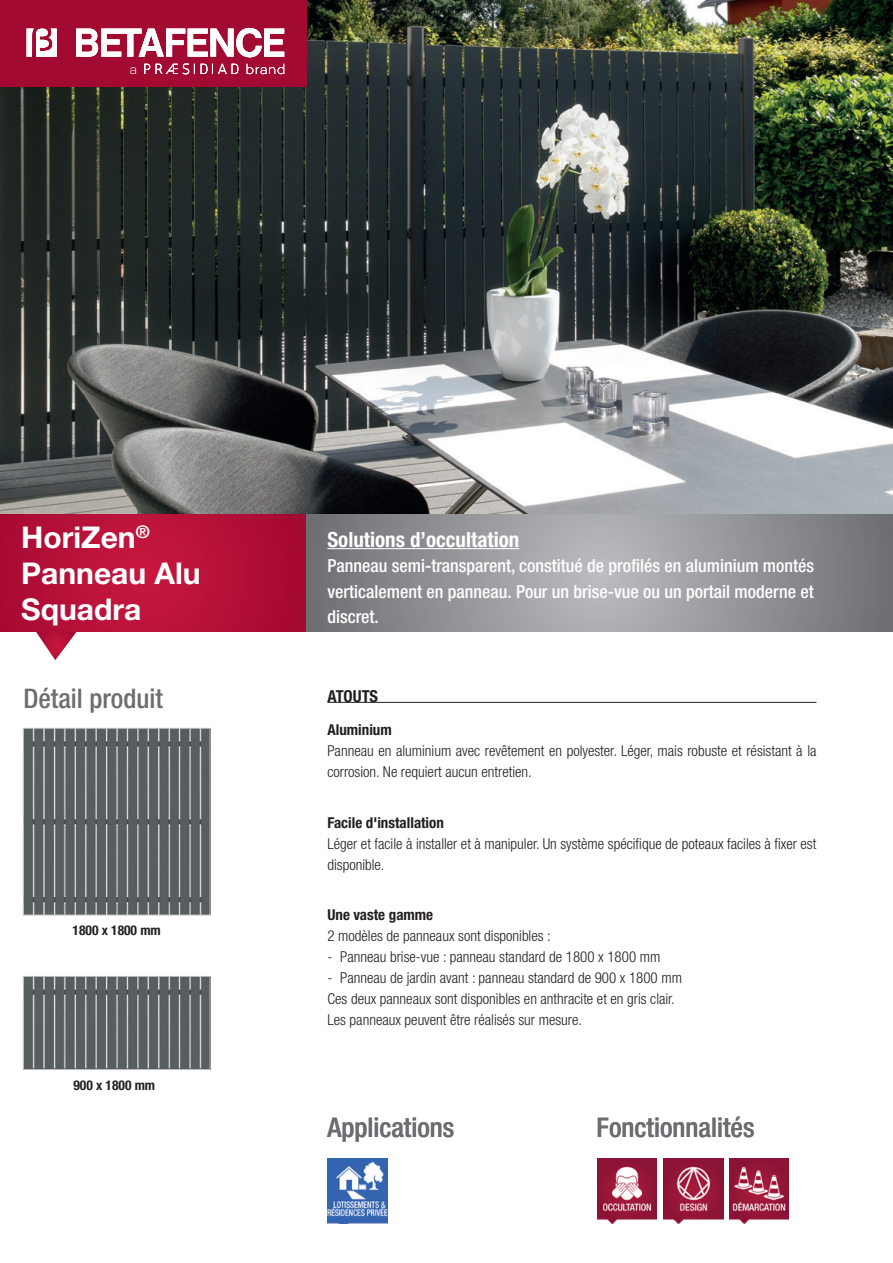
<style>
.page{position:relative;width:893px;height:1263px;background:#fff}
.page>*{position:absolute;margin:0;border:0;box-sizing:border-box;transform-origin:0 0}
.t1{font:700 30px/36px "Helvetica Neue LT Std";color:#fff}
.t2{font:500 condensed 27px "Helvetica Neue LT Std";color:#6c6d70}
._01_INTRO{font:700 condensed 21px "Helvetica Neue LT Std";color:#fff}
._01_INTRO-2{font:500 condensed 18px/25.5px "Helvetica Neue LT Std";color:#fff;text-align:justify}
.t3{font:700 condensed 16.5px "Helvetica Neue LT Std";color:#231f20}
.t4{font:300 condensed 15px/21px "Helvetica Neue LT Std";color:#231f20}
.t5{font:700 condensed 15px "Helvetica Neue LT Std";color:#231f20}
._12_LEGENDE{font:700 condensed 13.5px "Helvetica Neue LT Std";color:#231f20}
</style>
<div class="page">
<img style="left:25px;top:730px;width:183px;height:183px">
<div style="left:23px;top:728px;width:187px;height:187px;border:1px solid #bcbdc0"></div>
<img style="left:25px;top:978px;width:183px;height:90px">
<div style="left:23px;top:976px;width:187px;height:94px;border:1px solid #bcbdc0"></div>
<img style="left:597px;top:1158px;width:60px;height:65px">
<img style="left:663px;top:1158px;width:60px;height:65px">
<img style="left:327px;top:1158px;width:61px;height:66px">
<img style="left:729px;top:1158px;width:59px;height:65px">
<img style="left:0;top:0;width:893px;height:514px">
<svg style="left:35px;top:631px;width:43px;height:29px"></svg>
<svg style="left:0;top:514px;width:306px;height:117px;background:#b51038"></svg>
<svg style="left:306px;top:514px;width:587px;height:117px;background:#929397"></svg>
<hr style="left:327px;top:548px;width:192px;height:1px;background:#fff">
<hr style="left:327px;top:702px;width:489px;height:1px;background:#231f20">
<div style="left:0;top:0;width:306px;height:86px;background:#a30a32"></div>
<svg style="left:76px;top:28px;width:208px;height:29px"></svg>
<svg style="left:27px;top:29px;width:30px;height:28px"></svg>
<svg style="left:247px;top:64px;width:37px;height:10px"></svg>
<svg style="left:144px;top:64px;width:6px;height:10px"></svg>
<svg style="left:201px;top:64px;width:37px;height:10px"></svg>
<svg style="left:156px;top:63px;width:39px;height:11px"></svg>
<svg style="left:130px;top:67px;width:6px;height:7px"></svg>
<p class="t1" style="left:21px;top:518px;width:130px">HoriZen<sup>®</sup></p>
<p class="t1" style="left:21px;top:554px;width:181px">Panneau Alu<br>Squadra</p>
<h2 class="t2" style="left:23px;top:682px;width:141px">Détail produit</h2>
<p class="_12_LEGENDE" style="left:73px;top:922px;width:90px">1800 x 1800 mm</p>
<p class="_12_LEGENDE" style="left:73px;top:1077px;width:83px">900 x 1800 mm</p>
<p class="_01_INTRO" style="left:327px;top:526px;width:193px">Solutions d’occultation</p>
<p class="_01_INTRO-2" style="left:327px;top:553px;width:488px">Panneau semi-transparent, constitué de profilés en aluminium montés verticalement en panneau. Pour un brise-vue ou un portail moderne et discret.</p>
<p class="t3" style="left:327px;top:687px;width:52px">ATOUTS</p>
<p class="t5" style="left:327px;top:721px;width:66px">Aluminium</p>
<p class="t4" style="left:327px;top:740px;width:491px">Panneau en aluminium avec revêtement en polyester. Léger, mais robuste et résistant à la corrosion. Ne requiert aucun entretien.</p>
<p class="t5" style="left:327px;top:813px;width:118px">Facile d'installation</p>
<p class="t4" style="left:327px;top:833px;width:490px">Léger et facile à installer et à manipuler. Un système spécifique de poteaux faciles à fixer est disponible.</p>
<p class="t5" style="left:327px;top:906px;width:107px">Une vaste gamme</p>
<p class="t4" style="left:327px;top:925px;width:225px">2 modèles de panneaux sont disponibles :</p>
<p class="t4" style="left:327px;top:946px;width:334px">- Panneau brise-vue : panneau standard de 1800 x 1800 mm</p>
<p class="t4" style="left:327px;top:967px;width:356px">- Panneau de jardin avant : panneau standard de 900 x 1800 mm</p>
<p class="t4" style="left:327px;top:988px;width:349px">Ces deux panneaux sont disponibles en anthracite et en gris clair.</p>
<p class="t4" style="left:327px;top:1009px;width:256px">Les panneaux peuvent être réalisés sur mesure.</p>
<h2 class="t2" style="left:327px;top:1111px;width:128px">Applications</h2>
<h2 class="t2" style="left:597px;top:1111px;width:159px">Fonctionnalités</h2>
</div>
